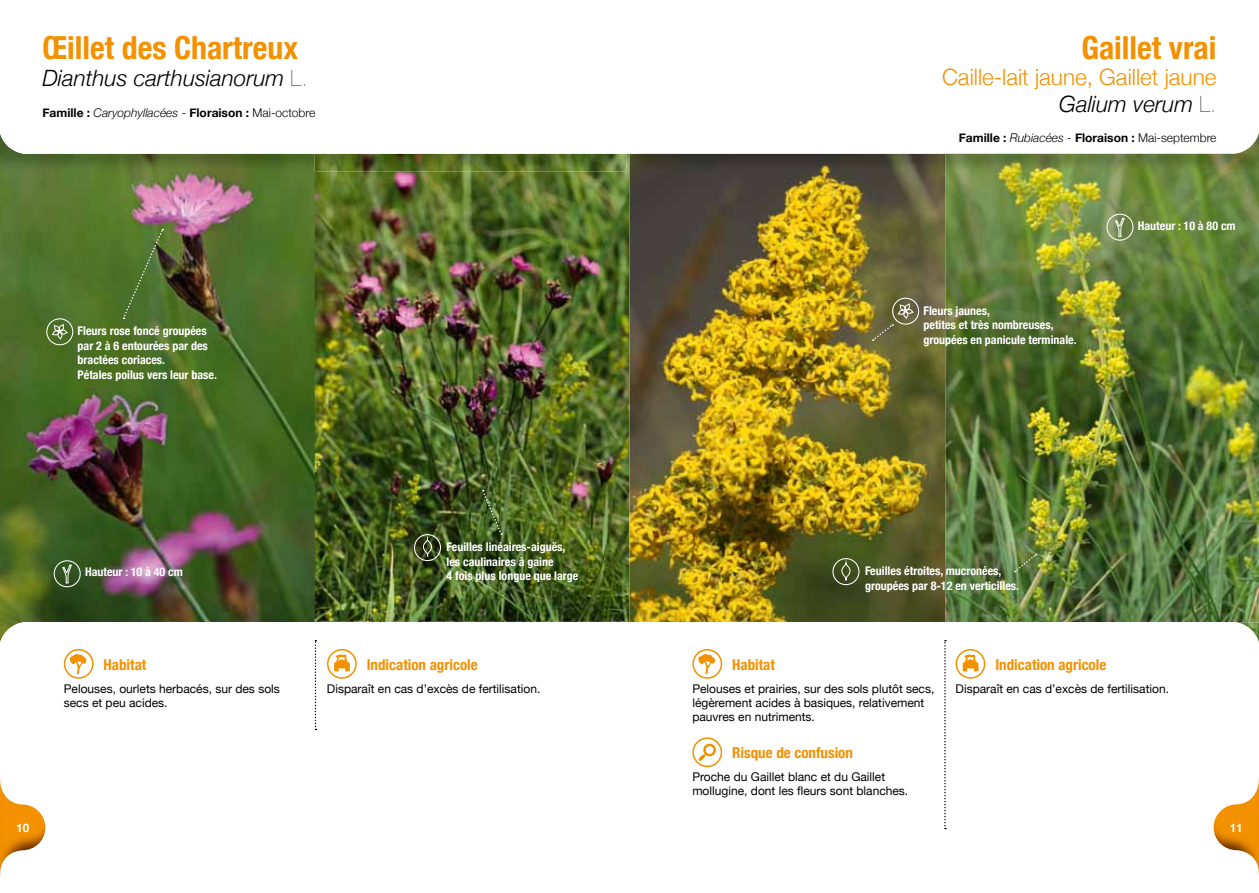
<style>
.page{position:relative;width:1259px;height:893px;background:#fff}
.page>*{position:absolute;margin:0;border:0;box-sizing:border-box;transform-origin:0 0}
.t1{font:700 condensed 31.8px "Helvetica Neue";color:#f39100}
.t2{font:300 22.5px/27px "Helvetica Neue";color:#f39100;text-align:right}
.t3{font:italic 300 22.5px "Helvetica Neue";color:#000}
.t4{font:700 condensed 15px "Helvetica Neue";color:#f39100}
.t5{font:700 condensed 12px/14.4px "Helvetica Neue";color:#fff}
.t6{font:12px/14.4px "Helvetica Neue";color:#000}
.t7{font:700 12px "Helvetica Neue";color:#000}
.t8{font:700 11.7px "Helvetica Neue";color:#fff}
.s1{font-weight:200;font-style:normal}
.s2{font-weight:300;font-style:italic}
.s3{font-weight:300}
.s4{font-style:italic;color:#000}
.s5{font-weight:200;color:#000}
</style>
<div class="page">
<img style="left:0;top:154px;width:315px;height:468px">
<img style="left:315px;top:154px;width:629px;height:468px">
<img style="left:315px;top:621px;width:311px;height:1px">
<img style="left:315px;top:154px;width:311px;height:18px">
<svg style="left:0;top:134px;width:629px;height:20px"></svg>
<div style="left:54px;top:560px;width:27px;height:27px;border:1px solid #fff;border-radius:50%"></div>
<svg style="left:62px;top:565px;width:10px;height:19px"></svg>
<svg style="left:51px;top:323px;width:18px;height:18px"></svg>
<div style="left:46px;top:318px;width:27px;height:27px;border:1px solid #fff;border-radius:50%"></div>
<svg style="left:423px;top:538px;width:9px;height:19px"></svg>
<div style="left:414px;top:534px;width:27px;height:27px;border:1px solid #fff;border-radius:50%"></div>
<div style="left:64px;top:649px;width:30px;height:30px;border:2px solid #f39100;border-radius:50%"></div>
<svg style="left:70px;top:653px;width:16px;height:21px"></svg>
<svg style="left:334px;top:654px;width:16px;height:18px"></svg>
<div style="left:327px;top:649px;width:30px;height:30px;border:2px solid #f39100;border-radius:50%"></div>
<svg style="left:315px;top:640px;width:1px;height:90px"></svg>
<img style="left:0;top:779px;width:45px;height:97px">
<img style="left:944px;top:154px;width:315px;height:468px">
<img style="left:630px;top:154px;width:315px;height:19px">
<svg style="left:629px;top:133px;width:630px;height:21px"></svg>
<div style="left:1106px;top:214px;width:27px;height:27px;border:1px solid #fff;border-radius:50%"></div>
<svg style="left:1114px;top:218px;width:11px;height:19px"></svg>
<div style="left:892px;top:298px;width:27px;height:27px;border:1px solid #fff;border-radius:50%"></div>
<svg style="left:841px;top:562px;width:9px;height:19px"></svg>
<div style="left:832px;top:558px;width:27px;height:27px;border:1px solid #fff;border-radius:50%"></div>
<svg style="left:944px;top:640px;width:2px;height:189px"></svg>
<img style="left:1213px;top:779px;width:46px;height:97px">
<div style="left:692px;top:649px;width:30px;height:30px;border:2px solid #f39100;border-radius:50%"></div>
<svg style="left:698px;top:653px;width:17px;height:21px"></svg>
<svg style="left:698px;top:744px;width:18px;height:17px"></svg>
<div style="left:692px;top:737px;width:30px;height:30px;border:2px solid #f39100;border-radius:50%"></div>
<svg style="left:962px;top:654px;width:16px;height:18px"></svg>
<div style="left:955px;top:649px;width:30px;height:30px;border:2px solid #f39100;border-radius:50%"></div>
<svg style="left:123px;top:229px;width:41px;height:90px;background:#507431"></svg>
<svg style="left:481px;top:490px;width:21px;height:45px"></svg>
<svg style="left:873px;top:303px;width:42px;height:38px;background:#737249"></svg>
<svg style="left:1015px;top:554px;width:21px;height:18px"></svg>
<h1 class="t1" style="left:43px;top:28px;width:257px">Œillet des Chartreux</h1>
<h2 class="t3" style="left:43px;top:65px;width:267px">Dianthus carthusianorum <span class="s1">L.</span></h2>
<p class="t7" style="left:43px;top:105px;width:274px">Famille : <span class="s2">Caryophyllacées</span> <span class="s3">-</span> Floraison : <span class="s3">Mai-octobre</span></p>
<p class="t5" style="left:78px;top:324px;width:141px">Fleurs rose foncé groupées par 2 à 6 entourées par des bractées coriaces.<br>Pétales poilus vers leur base.</p>
<p class="t5" style="left:85px;top:565px;width:99px">Hauteur : 10 à 40 cm</p>
<p class="t4" style="left:104px;top:655px;width:44px">Habitat</p>
<p class="t6" style="left:64px;top:681px;width:218px">Pelouses, ourlets herbacés, sur des sols secs et peu acides.</p>
<p class="t8" style="left:16px;top:821px;width:14px">10</p>
<p class="t5" style="left:446px;top:540px;width:133px">Feuilles linéaires-aiguës, les caulinaires à gaine<br>4 fois plus longue que large</p>
<p class="t4" style="left:367px;top:655px;width:112px">Indication agricole</p>
<p class="t6" style="left:327px;top:681px;width:215px">Disparaît en cas d’excès de fertilisation.</p>
<h1 class="t1" style="left:1081px;top:28px;width:137px">Gaillet vrai</h1>
<h2 class="t2" style="left:942px;top:63px;width:276px">Caille-lait jaune, Gaillet jaune<br><span class="s4">Galium verum</span> <span class="s5">L.</span></h2>
<p class="t7" style="left:959px;top:131px;width:259px">Famille : <span class="s2">Rubiacées</span> <span class="s3">-</span> Floraison : <span class="s3">Mai-septembre</span></p>
<p class="t5" style="left:923px;top:303px;width:155px">Fleurs jaunes,<br>petites et très nombreuses, groupées en panicule terminale.</p>
<p class="t5" style="left:1137px;top:218px;width:99px">Hauteur : 10 à 80 cm</p>
<p class="t5" style="left:865px;top:564px;width:156px">Feuilles étroites, mucronées, groupées par 8-12 en verticilles.</p>
<p class="t4" style="left:732px;top:655px;width:44px">Habitat</p>
<p class="t6" style="left:692px;top:681px;width:243px">Pelouses et prairies, sur des sols plutôt secs, légèrement acides à basiques, relativement pauvres en nutriments.</p>
<p class="t4" style="left:732px;top:744px;width:122px">Risque de confusion</p>
<p class="t6" style="left:692px;top:769px;width:217px">Proche du Gaillet blanc et du Gaillet mollugine, dont les fleurs sont blanches.</p>
<p class="t4" style="left:995px;top:655px;width:112px">Indication agricole</p>
<p class="t6" style="left:955px;top:681px;width:215px">Disparaît en cas d’excès de fertilisation.</p>
<p class="t8" style="left:1229px;top:821px;width:14px">11</p>
</div>
